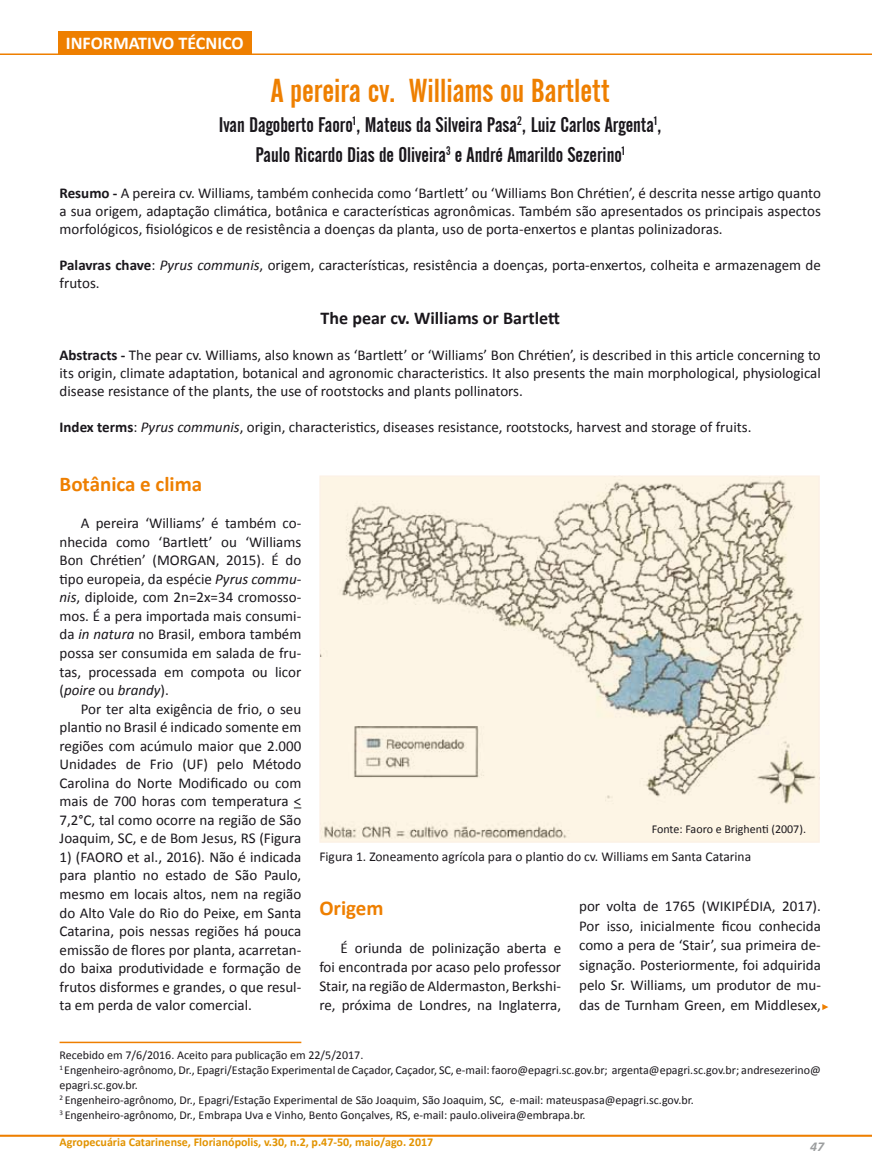
<style>
.page{position:relative;width:872px;height:1170px;background:#fff}
.page>*{position:absolute;margin:0;border:0;box-sizing:border-box;transform-origin:0 0}
.t1{font:33px "Alternate Gothic No 2 BT";color:#ee7f00}
.t2{font:21px/30px "Alternate Gothic No 2 BT";color:#1a171c;text-align:center}
.t3{font:700 21px "Calibri";color:#ee7f00}
.t4{font:700 18px "Calibri";color:#1a171c}
.t5{font:700 18px "Calibri";color:#fff}
.t6{font:15px/18.6px "Calibri";color:#1a171c;text-align:justify}
.t7{font:13.5px "Calibri";color:#1a171c}
.t8{font:italic 700 13.5px "Calibri";color:#9c9e9f}
.t9{font:12px/15px "Calibri";color:#1a171c}
.t10{font:700 12px "Calibri";color:#e29300}
.s1{font-weight:700}
.s2{font-style:italic}
</style>
<div class="page">
<hr style="left:0;top:53px;width:872px;height:2px;background:#ee7f00">
<hr style="left:0;top:1134px;width:872px;height:2px;background:#ee7f00">
<div style="left:59px;top:31px;width:193px;height:22px;background:#ee7f00"></div>
<hr style="left:60px;top:1041px;width:241px;height:2px;background:#ee7f00">
<svg style="left:319px;top:475px;width:501px;height:367px;background:#eae3d3"></svg>
<svg style="left:822px;top:1004px;width:6px;height:5px"></svg>
<p class="t5" style="left:66px;top:30px;width:11px">INFOR</p>
<p class="t5" style="left:113px;top:30px;width:76px">MATIVO TÉCNICO</p>
<h1 class="t1" style="left:271px;top:72px;width:340px">A pereira cv. Williams ou Bartlett</h1>
<h2 class="t2" style="left:219px;top:110px;width:444px">Ivan Dagoberto Faoro<sup>1</sup>, Mateus da Silveira Pasa<sup>2</sup>, Luiz Carlos Argenta<sup>1</sup>,<br>Paulo Ricardo Dias de Oliveira<sup>3</sup> e André Amarildo Sezerino<sup>1</sup></h2>
<p class="t6" style="left:60px;top:183px;width:763px;line-height:18px"><span class="s1">Resumo -</span> A pereira cv. Williams, também conhecida como ‘Bartlett’ ou ‘Williams Bon Chrétien’, é descrita nesse artigo quanto a sua origem, adaptação climática, botânica e características agronômicas. Também são apresentados os principais aspectos morfológicos, fisiológicos e de resistência a doenças da planta, uso de porta-enxertos e plantas polinizadoras.</p>
<p class="t6" style="left:60px;top:255px;width:763px;line-height:18px"><span class="s1">Palavras chave</span>: <span class="s2">Pyrus communis</span>, origem, características, resistência a doenças, porta-enxertos, colheita e armazenagem de frutos.</p>
<p class="t4" style="left:321px;top:305px;width:241px">The pear cv. Williams or Bartlett</p>
<p class="t6" style="left:60px;top:345px;width:763px;line-height:18px"><span class="s1">Abstracts -</span> The pear cv. Williams, also known as ‘Bartlett’ or ‘Williams’ Bon Chrétien’, is described in this article concerning to its origin, climate adaptation, botanical and agronomic characteristics. It also presents the main morphological, physiological disease resistance of the plants, the use of rootstocks and plants pollinators.</p>
<p class="t6" style="left:60px;top:417px;width:693px"><span class="s1">Index terms</span>: <span class="s2">Pyrus communis</span>, origin, characteristics, diseases resistance, rootstocks, harvest and storage of fruits.</p>
<h2 class="t3" style="left:60px;top:469px;width:144px">Botânica e clima</h2>
<p class="t6" style="left:60px;top:513px;width:243px;text-indent:21px">A pereira ‘Williams’ é também co&shy;nhecida como ‘Bartlett’ ou ‘Williams Bon Chrétien’ (MORGAN, 2015). É do tipo europeia, da espécie <span class="s2">Pyrus commu&shy;nis</span>, diploide, com 2n=2x=34 cromosso&shy;mos. É a pera importada mais consumi&shy;da <span class="s2">in natura</span> no Brasil, embora também possa ser consumida em salada de fru&shy;tas, processada em compota ou licor (<span class="s2">poire</span> ou <span class="s2">brandy</span>).</p>
<p class="t6" style="left:60px;top:699px;width:243px;text-indent:21px">Por ter alta exigência de frio, o seu plantio no Brasil é indicado somente em regiões com acúmulo maior que 2.000<br>Unidades de Frio (UF) pelo Método Carolina do Norte Modificado ou com mais de 700 horas com temperatura &lt; 7,2°C, tal como ocorre na região de São Joaquim, SC, e de Bom Jesus, RS (Figura</p>
<p class="t6" style="left:60px;top:847px;width:243px">1) (FAORO et al., 2016). Não é indicada para plantio no estado de São Paulo, mesmo em locais altos, nem na região do Alto Vale do Rio do Peixe, em Santa Catarina, pois nessas regiões há pouca emissão de flores por planta, acarretan&shy;do baixa produtividade e formação de frutos disformes e grandes, o que resul&shy;ta em perda de valor comercial.</p>
<p class="t9" style="left:651px;top:821px;width:156px">Fonte: Faoro e Brighenti (2007).</p>
<p class="t7" style="left:319px;top:847px;width:433px">Figura 1. Zoneamento agrícola para o plantio do cv. Williams em Santa Catarina</p>
<h2 class="t3" style="left:319px;top:893px;width:66px">Origem</h2>
<p class="t6" style="left:319px;top:938px;width:243px;text-indent:21px">É oriunda de polinização aberta e foi encontrada por acaso pelo professor Stair, na região de Aldermaston, Berkshi&shy;re, próxima de Londres, na Inglaterra,</p>
<p class="t6" style="left:579px;top:895px;width:243px;line-height:19.8px">por volta de 1765 (WIKIPÉDIA, 2017).<br>Por isso, inicialmente ficou conhecida como a pera de ‘Stair’, sua primeira de&shy;signação. Posteriormente, foi adquirida pelo Sr. Williams, um produtor de mu&shy;das de Turnham Green, em Middlesex,</p>
<p class="t9" style="left:60px;top:1046px;width:763px">Recebido em 7/6/2016. Aceito para publicação em 22/5/2017.<br><sup>1</sup> Engenheiro-agrônomo, Dr., Epagri/Estação Experimental de Caçador, Caçador, SC, e-mail: faoro@epagri.sc.gov.br; argenta@epagri.sc.gov.br; andresezerino@ epagri.sc.gov.br.<br><sup>2</sup> Engenheiro-agrônomo, Dr., Epagri/Estação Experimental de São Joaquim, São Joaquim, SC, e-mail: mateuspasa@epagri.sc.gov.br.<br><sup>3</sup> Engenheiro-agrônomo, Dr., Embrapa Uva e Vinho, Bento Gonçalves, RS, e-mail: paulo.oliveira@embrapa.br.</p>
<p class="t10" style="left:60px;top:1133px;width:375px">Agropecuária Catarinense, Florianópolis, v.30, n.2, p.47-50, maio/ago. 2017</p>
<p class="t8" style="left:810px;top:1137px;width:15px">47</p>
</div>
